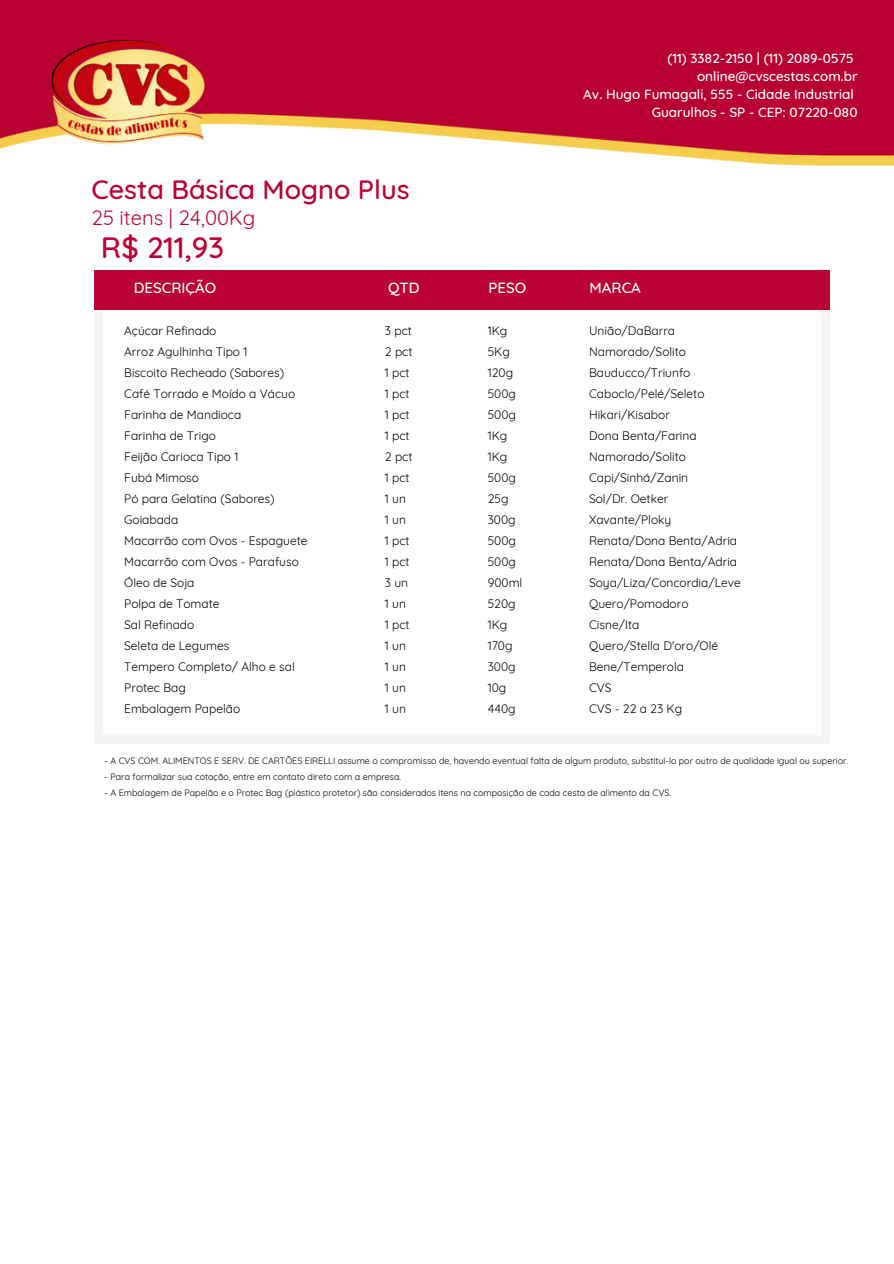
<style>
.page{position:relative;width:894px;height:1264px;background:#fff}
.page>*{position:absolute;margin:0;border:0;box-sizing:border-box;transform-origin:0 0}
.t1{font:500 30px "Quicksand";color:#bc0335}
.t2{font:500 27px "Quicksand";color:#bc0335}
.t3{font:20.25px "Quicksand";color:#bc0335}
.t4{font:500 15px "Quicksand";color:#fff}
.t5{font:500 13.5px/18px "Quicksand";color:#fff;text-align:right}
.t6{font:12px/21px "Quicksand";color:#000}
.t7{font:9px "Quicksand";color:#000}
</style>
<div class="page">
<svg style="left:95px;top:310px;width:734px;height:433px"></svg>
<div style="left:94px;top:271px;width:735px;height:39px;background:#bc0335"></div>
<img style="left:0;top:0;width:893px;height:166px">
<h2 class="t2" style="left:91px;top:172px;width:319px">Cesta Básica Mogno Plus</h2>
<h3 class="t1" style="left:101px;top:228px;width:125px">R$ 211,93</h3>
<h1 class="t3" style="left:91px;top:204px;width:165px">25 itens | 24,00Kg</h1>
<h5 class="t5" style="left:583px;top:49px;width:276px">(11) 3382-2150 | (11) 2089-0575 online@cvscestas.com.br<br>Av. Hugo Fumagali, 555 - Cidade Industrial Guarulhos - SP - CEP: 07220-080</h5>
<h4 class="t4" style="left:134px;top:278px;width:84px">DESCRIÇÃO</h4>
<h4 class="t4" style="left:388px;top:278px;width:33px">QTD</h4>
<h4 class="t4" style="left:488px;top:278px;width:39px">PESO</h4>
<h4 class="t4" style="left:589px;top:278px;width:53px">MARCA</h4>
<h6 class="t6" style="left:124px;top:320px;width:185px">Açúcar Refinado<br>Arroz Agulhinha Tipo 1<br>Biscoito Recheado (Sabores)<br>Café Torrado e Moído a Vácuo<br>Farinha de Mandioca<br>Farinha de Trigo<br>Feijão Carioca Tipo 1<br>Fubá Mimoso<br>Pó para Gelatina (Sabores)<br>Goiabada<br>Macarrão com Ovos - Espaguete<br>Macarrão com Ovos - Parafuso<br>Óleo de Soja<br>Polpa de Tomate<br>Sal Refinado<br>Seleta de Legumes<br>Tempero Completo/ Alho e sal<br>Protec Bag<br>Embalagem Papelão</h6>
<h6 class="t6" style="left:385px;top:320px;width:29px">3 pct<br>2 pct<br>1 pct<br>1 pct<br>1 pct<br>1 pct<br>2 pct<br>1 pct<br>1 un<br>1 un<br>1 pct<br>1 pct<br>3 un<br>1 un<br>1 pct<br>1 un<br>1 un<br>1 un<br>1 un</h6>
<h6 class="t6" style="left:487px;top:320px;width:36px">1Kg<br>5Kg<br>120g<br>500g<br>500g<br>1Kg<br>1Kg<br>500g<br>25g<br>300g<br>500g<br>500g<br>900ml<br>520g<br>1Kg<br>170g<br>300g<br>10g<br>440g</h6>
<h6 class="t6" style="left:589px;top:320px;width:153px">União/DaBarra<br>Namorado/Solito<br>Bauducco/Triunfo<br>Caboclo/Pelé/Seleto<br>Hikari/Kisabor<br>Dona Benta/Farina<br>Namorado/Solito<br>Capi/Sinhá/Zanin<br>Sol/Dr. Oetker<br>Xavante/Ploky<br>Renata/Dona Benta/Adria<br>Renata/Dona Benta/Adria<br>Soya/Liza/Concordia/Leve<br>Quero/Pomodoro<br>Cisne/Ita<br>Quero/Stella D'oro/Olé<br>Bene/Temperola<br>CVS<br>CVS - 22 a 23 Kg</h6>
<p class="t7" style="left:104px;top:755px;width:745px">- A CVS COM. ALIMENTOS E SERV. DE CARTÕES EIRELLI assume o compromisso de, havendo eventual falta de algum produto, substituí-lo por outro de qualidade igual ou superior.</p>
<p class="t7" style="left:104px;top:771px;width:298px">- Para formalizar sua cotação, entre em contato direto com a empresa.</p>
<p class="t7" style="left:104px;top:786px;width:568px">- A Embalagem de Papelão e o Protec Bag (plástico protetor) são considerados itens na composição de cada cesta de alimento da CVS.</p>
</div>
